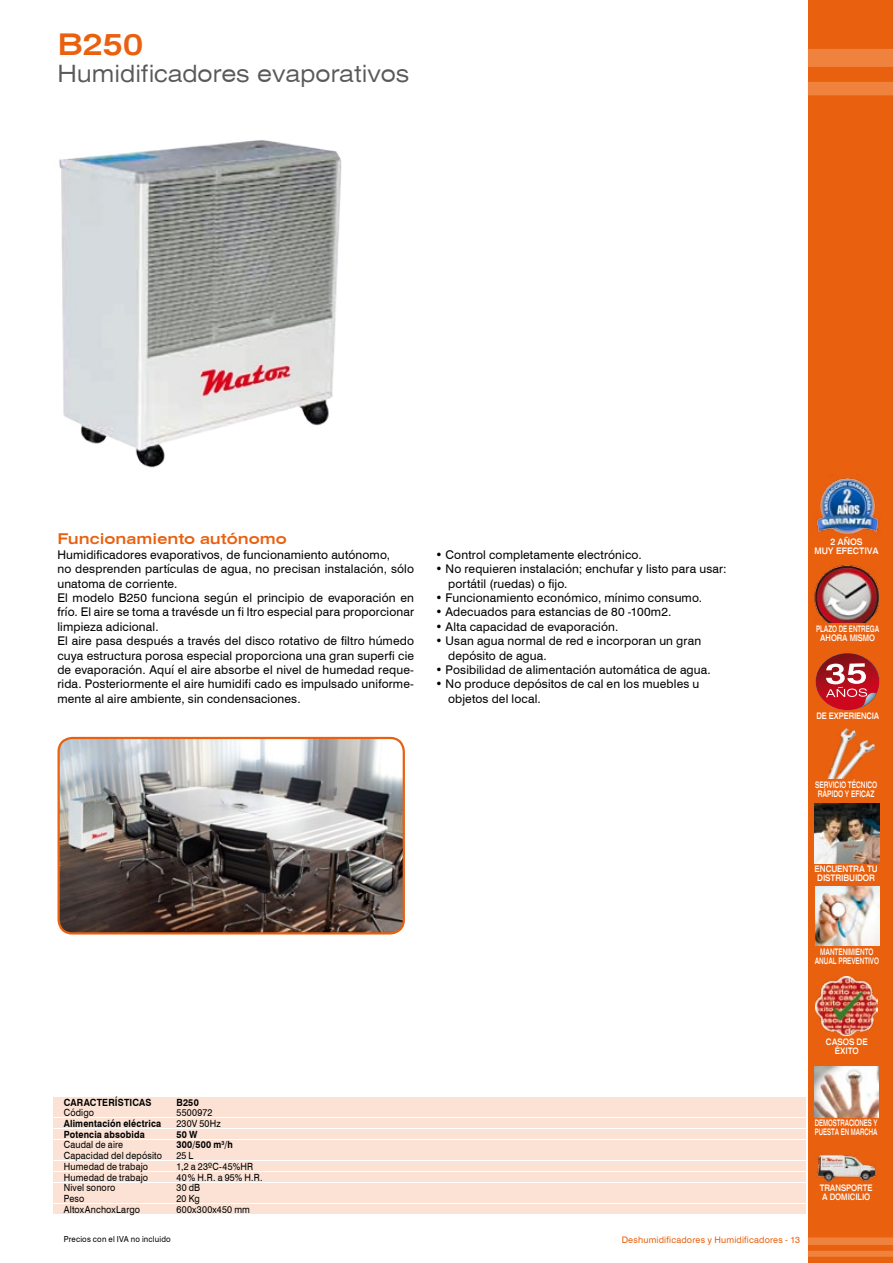
<style>
.page{position:relative;width:893px;height:1263px;background:#fff}
.page>*{position:absolute;margin:0;border:0;box-sizing:border-box;transform-origin:0 0}
.t1{font:700 30px "Xerox Sans Serif Wide FC";color:#e9600f}
.t2{font:24px "Xerox Sans Serif Wide FC";letter-spacing:-.005em;color:#595959;scale:.94 1}
.t3{font:700 15px "Xerox Sans Serif Wide FC";color:#e9600f}
.t4{font:12px/14.4px "Swiss 721 BT";letter-spacing:.01em;color:#000}
.t5{font:9.9px/10.6px "Swiss 721 BT";letter-spacing:.02em;color:#000;scale:.91 1}
.t6{font:700 9.9px/10.6px "Swiss 721 BT";letter-spacing:.015em;color:#000;scale:.91 1}
.t7{font:9px "Swiss 721 BT";letter-spacing:.02em;color:#e9600f}
.t8{font:700 9px/9px "Xerox Sans Serif Wide FC";letter-spacing:-.01em;color:#fff;scale:.75 1}
.t9{font:700 9px/9px "Xerox Sans Serif Wide FC";letter-spacing:-.01em;color:#fff;scale:.56 1}
.t10{font:700 9px/9px "Xerox Sans Serif Wide FC";letter-spacing:-.01em;color:#fff;text-align:center;scale:.59 1}
.t11{font:700 9px/9px "Xerox Sans Serif Wide FC";letter-spacing:-.01em;color:#fff;text-align:center;scale:.61 1}
.t12{font:700 9px/9px "Xerox Sans Serif Wide FC";letter-spacing:-.01em;color:#fff;text-align:center;scale:.58 1}
.t13{font:700 9px/9px "Xerox Sans Serif Wide FC";letter-spacing:-.01em;color:#fff;scale:.72 1}
.t14{font:700 9px/9px "Xerox Sans Serif Wide FC";letter-spacing:-.01em;color:#fff;text-align:center;scale:.81 1}
.t15{font:700 9px "Xerox Sans Serif Wide FC";letter-spacing:-.01em;color:#fff;scale:.7 1}
.t16{font:8.25px "Swiss 721 BT";letter-spacing:.02em;color:#040303;scale:.95 1}
.s1{font-weight:700}
</style>
<div class="page">
<div style="left:808px;top:0;width:85px;height:1263px;background:#e9600f"></div>
<div style="left:808px;top:1251px;width:85px;height:6px;background:#ef833d"></div>
<div style="left:808px;top:1237px;width:85px;height:8px;background:#ef833d"></div>
<div style="left:808px;top:49px;width:85px;height:18px;background:#ef833d"></div>
<div style="left:808px;top:82px;width:85px;height:13px;background:#ef833d"></div>
<img style="left:814px;top:565px;width:64px;height:57px">
<img style="left:815px;top:803px;width:64px;height:60px">
<img style="left:815px;top:887px;width:64px;height:58px">
<img style="left:815px;top:976px;width:62px;height:60px">
<img style="left:839px;top:728px;width:18px;height:11px">
<img style="left:827px;top:739px;width:48px;height:40px">
<img style="left:816px;top:1154px;width:61px;height:28px">
<img style="left:815px;top:1066px;width:63px;height:51px">
<img style="left:816px;top:478px;width:63px;height:56px">
<div style="left:802px;top:642px;width:89px;height:69px;background:#005484;opacity:.75"></div>
<svg style="left:816px;top:653px;width:64px;height:57px"></svg>
<img style="left:59px;top:140px;width:283px;height:328px">
<div style="left:53px;top:1193px;width:753px;height:10px;background:#fbe2d4"></div>
<div style="left:53px;top:1204px;width:753px;height:10px;background:#fbe2d4"></div>
<div style="left:53px;top:1140px;width:753px;height:9px;background:#fbe2d4"></div>
<div style="left:53px;top:1151px;width:753px;height:9px;background:#fbe2d4"></div>
<div style="left:53px;top:1161px;width:753px;height:10px;background:#fbe2d4"></div>
<div style="left:53px;top:1172px;width:753px;height:9px;background:#fbe2d4"></div>
<div style="left:53px;top:1183px;width:753px;height:9px;background:#fbe2d4"></div>
<div style="left:53px;top:1097px;width:753px;height:9px;background:#fbe2d4"></div>
<div style="left:53px;top:1107px;width:753px;height:10px;background:#fbe2d4"></div>
<div style="left:53px;top:1118px;width:753px;height:10px;background:#fbe2d4"></div>
<div style="left:53px;top:1129px;width:753px;height:9px;background:#fbe2d4"></div>
<img style="left:60px;top:739px;width:344px;height:194px">
<div style="left:57px;top:737px;width:348px;height:197px;border:2px solid #e9600f;border-radius:14px"></div>
<h1 class="t1" style="left:57px;top:25px;width:87px">B250</h1>
<h2 class="t2" style="left:57px;top:59px;width:376px">Humidificadores evaporativos</h2>
<p class="t3" style="left:57px;top:530px;width:231px">Funcionamiento autónomo</p>
<p class="t4" style="left:57px;top:547px;width:358px">Humidificadores evaporativos, de funcionamiento autónomo,<br>no desprenden partículas de agua, no precisan instalación, sólo unatoma de corriente.<br>El modelo B250 funciona según el principio de evaporación en frío. El aire se toma a travésde un fi ltro especial para proporcionar limpieza adicional.<br>El aire pasa después a través del disco rotativo de filtro húmedo cuya estructura porosa especial proporciona una gran superfi cie de evaporación. Aquí el aire absorbe el nivel de humedad reque&shy;rida. Posteriormente el aire humidifi cado es impulsado uniforme&shy;mente al aire ambiente, sin condensaciones.</p>
<p class="t4" style="left:435px;top:547px;width:208px">• Control completamente electrónico.</p>
<p class="t4" style="left:448px;top:561px;width:280px;text-indent:-13px">• No requieren instalación; enchufar y listo para usar: portátil (ruedas) o fijo.</p>
<p class="t4" style="left:435px;top:590px;width:268px">• Funcionamiento económico, mínimo consumo.</p>
<p class="t4" style="left:435px;top:605px;width:238px">• Adecuados para estancias de 80 -100m2.</p>
<p class="t4" style="left:435px;top:619px;width:184px">• Alta capacidad de evaporación.</p>
<p class="t4" style="left:448px;top:633px;width:255px;text-indent:-13px">• Usan agua normal de red e incorporan un gran depósito de agua.</p>
<p class="t4" style="left:435px;top:662px;width:277px">• Posibilidad de alimentación automática de agua.</p>
<p class="t4" style="left:448px;top:677px;width:253px;text-indent:-13px">• No produce depósitos de cal en los muebles u objetos del local.</p>
<p class="t14" style="left:814px;top:537px;width:81px">2 AÑOS<br>MUY EFECTIVA</p>
<p class="t12" style="left:816px;top:624px;width:111px">PLAZO DE ENTREGA<br>AHORA MISMO</p>
<p class="t15" style="left:816px;top:710px;width:92px">DE EXPERIENCIA</p>
<p class="t11" style="left:815px;top:780px;width:103px">SERVICIO TÉCNICO<br>RÁPIDO Y EFICAZ</p>
<p class="t8" style="left:815px;top:864px;width:86px">ENCUENTRA TU<br>DISTRIBUIDOR</p>
<p class="t10" style="left:815px;top:947px;width:111px">MANTENIMIENTO<br>ANUAL PREVENTIVO</p>
<p class="t8" style="left:826px;top:1037px;width:57px;text-align:center">CASOS DE<br>ÉXITO</p>
<p class="t6" style="left:64px;top:1097px;width:98px">CARACTERÍSTICAS</p>
<p class="t5" style="left:64px;top:1107px;width:35px">Código</p>
<p class="t6" style="left:64px;top:1118px;width:109px">Alimentación eléctrica<br>Potencia absobida</p>
<p class="t5" style="left:64px;top:1139px;width:110px">Caudal de aire<br>Capacidad del depósito<br>Humedad de trabajo<br>Humedad de trabajo<br>Nivel sonoro<br>Peso<br>AltoxAnchoxLargo</p>
<p class="t6" style="left:176px;top:1096px;width:26px">B250</p>
<p class="t5" style="left:176px;top:1107px;width:50px">5500972<br>230V 50Hz</p>
<p class="t5" style="left:176px;top:1129px;width:96px"><span class="s1">50 W<br>300/500 m</span><sup>3</sup><span class="s1">/h<br></span>25 L<br>1,2 a 23ºC-45%HR<br>40 % H.R. a 95% H.R.<br>30 dB<br>20 Kg<br>600x300x450 mm</p>
<p class="t16" style="left:64px;top:1234px;width:114px">Precios con el IVA no incluido</p>
<p class="t7" style="left:622px;top:1234px;width:180px">Deshumidificadores y Humidificadores - 13</p>
<p class="t9" style="left:815px;top:1118px;width:114px">DEMOSTRACIONES Y<br>PUESTA EN MARCHA</p>
<p class="t13" style="left:820px;top:1183px;width:75px">TRANSPORTE<br>A DOMICILIO</p>
</div>
